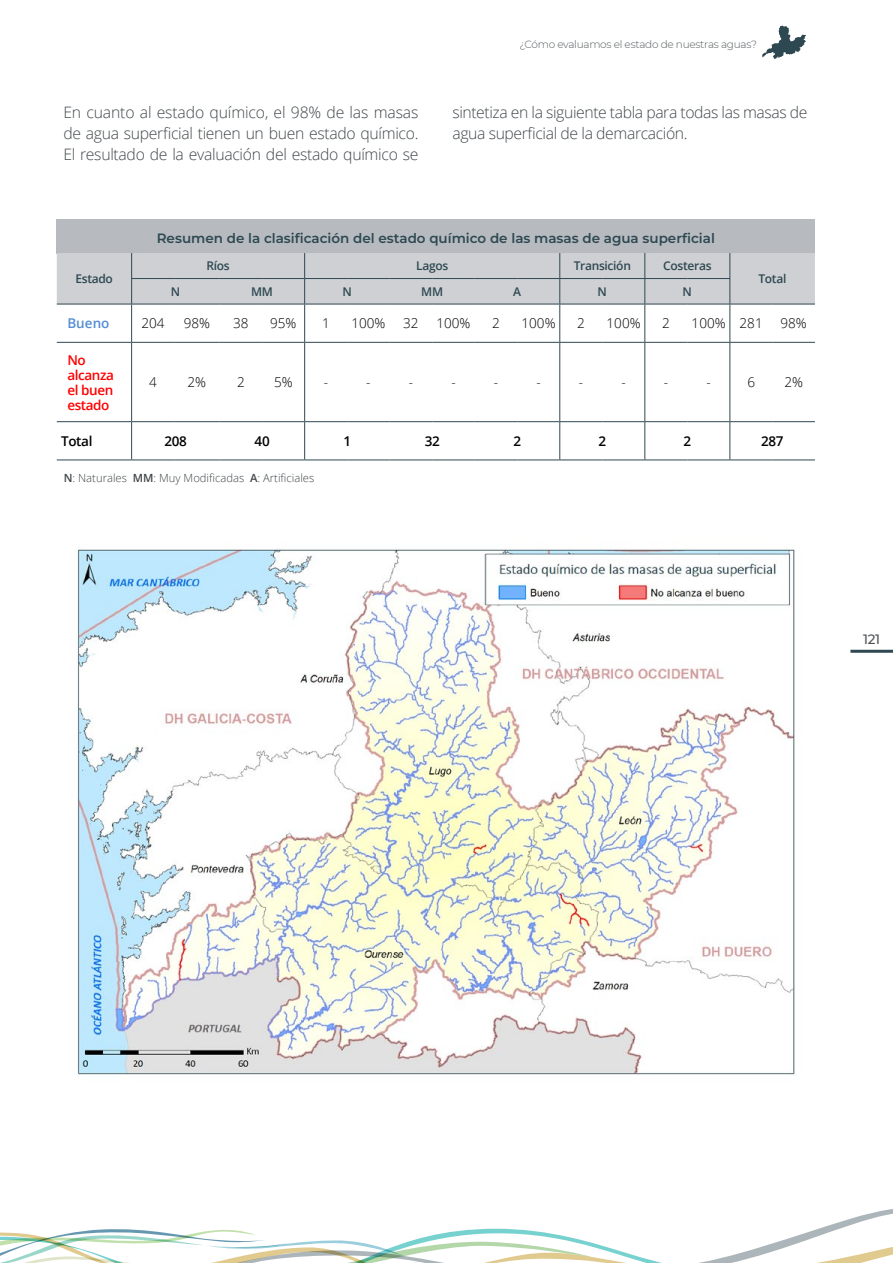
<style>
.page{position:relative;width:893px;height:1263px;background:#fff}
.page>*{position:absolute;margin:0;border:0;box-sizing:border-box;transform-origin:0 0}
.t1{font:300 15.75px/21px "Open Sans";letter-spacing:-.025em;color:#404649;text-align:justify}
.t2{font:600 13.5px "Montserrat";color:#2e4851}
.t3{font:300 13.5px "Open Sans";color:#000}
.t4{font:600 13.5px/15px "Open Sans";letter-spacing:-.03em;color:#f00}
.t5{font:600 13.5px "Open Sans";letter-spacing:-.025em;color:#000}
.t6{font:600 13.5px "Open Sans";color:#538dd5}
.t7{font:500 13.5px "Montserrat";color:#505356}
.t8{font:600 12px "Open Sans";letter-spacing:-.025em;color:#2e4851}
.t9{font:300 11.25px "Open Sans";color:#404649}
.t10{font:300 10.5px "Montserrat";letter-spacing:-.025em;color:#555c5e}
.s1{font-weight:600}
</style>
<div class="page">
<hr style="left:850px;top:650px;width:43px;height:3px;background:#2e4851">
<svg style="left:0;top:1209px;width:893px;height:54px"></svg>
<svg style="left:762px;top:25px;width:44px;height:34px"></svg>
<div style="left:57px;top:219px;width:758px;height:34px;background:#b7bbc0"></div>
<hr style="left:220px;top:304px;width:42px;height:1px;background:#2e4851">
<hr style="left:262px;top:304px;width:43px;height:1px;background:#2e4851">
<hr style="left:390px;top:304px;width:42px;height:1px;background:#2e4851">
<hr style="left:432px;top:304px;width:43px;height:1px;background:#2e4851">
<hr style="left:475px;top:304px;width:42px;height:1px;background:#2e4851">
<hr style="left:517px;top:304px;width:43px;height:1px;background:#2e4851">
<hr style="left:57px;top:342px;width:75px;height:1px;background:#2e4851">
<hr style="left:174px;top:342px;width:46px;height:1px;background:#2e4851">
<hr style="left:220px;top:342px;width:42px;height:1px;background:#2e4851">
<hr style="left:262px;top:342px;width:43px;height:1px;background:#2e4851">
<hr style="left:347px;top:342px;width:43px;height:1px;background:#2e4851">
<hr style="left:390px;top:342px;width:42px;height:1px;background:#2e4851">
<hr style="left:432px;top:342px;width:43px;height:1px;background:#2e4851">
<hr style="left:475px;top:342px;width:42px;height:1px;background:#2e4851">
<hr style="left:517px;top:342px;width:43px;height:1px;background:#2e4851">
<hr style="left:602px;top:342px;width:43px;height:1px;background:#2e4851">
<hr style="left:687px;top:342px;width:43px;height:1px;background:#2e4851">
<hr style="left:772px;top:342px;width:43px;height:1px;background:#2e4851">
<hr style="left:57px;top:421px;width:75px;height:1px;background:#2e4851">
<hr style="left:57px;top:460px;width:75px;height:1px;background:#2e4851">
<hr style="left:132px;top:304px;width:42px;height:1px;background:#2e4851">
<hr style="left:131px;top:304px;width:1px;height:38px;background:#2e4851">
<hr style="left:174px;top:304px;width:46px;height:1px;background:#2e4851">
<hr style="left:132px;top:342px;width:42px;height:1px;background:#2e4851">
<hr style="left:131px;top:343px;width:1px;height:78px;background:#2e4851">
<hr style="left:305px;top:304px;width:42px;height:1px;background:#2e4851">
<hr style="left:304px;top:304px;width:1px;height:38px;background:#2e4851">
<hr style="left:347px;top:304px;width:43px;height:1px;background:#2e4851">
<hr style="left:305px;top:342px;width:42px;height:1px;background:#2e4851">
<hr style="left:304px;top:343px;width:1px;height:78px;background:#2e4851">
<hr style="left:57px;top:304px;width:75px;height:1px;background:#2e4851">
<hr style="left:559px;top:304px;width:1px;height:38px;background:#2e4851">
<hr style="left:560px;top:342px;width:42px;height:1px;background:#2e4851">
<hr style="left:559px;top:343px;width:1px;height:78px;background:#2e4851">
<hr style="left:644px;top:304px;width:1px;height:38px;background:#2e4851">
<hr style="left:645px;top:342px;width:42px;height:1px;background:#2e4851">
<hr style="left:644px;top:343px;width:1px;height:78px;background:#2e4851">
<hr style="left:730px;top:304px;width:42px;height:1px;background:#2e4851">
<hr style="left:729px;top:304px;width:1px;height:38px;background:#2e4851">
<hr style="left:772px;top:304px;width:43px;height:1px;background:#2e4851">
<hr style="left:730px;top:342px;width:42px;height:1px;background:#2e4851">
<hr style="left:729px;top:343px;width:1px;height:78px;background:#2e4851">
<hr style="left:730px;top:421px;width:42px;height:1px;background:#2e4851">
<hr style="left:772px;top:421px;width:43px;height:1px;background:#2e4851">
<hr style="left:730px;top:460px;width:42px;height:1px;background:#2e4851">
<hr style="left:772px;top:460px;width:43px;height:1px;background:#2e4851">
<hr style="left:645px;top:421px;width:42px;height:1px;background:#2e4851">
<hr style="left:687px;top:421px;width:43px;height:1px;background:#2e4851">
<hr style="left:729px;top:422px;width:1px;height:38px;background:#2e4851">
<hr style="left:645px;top:460px;width:42px;height:1px;background:#2e4851">
<hr style="left:687px;top:460px;width:43px;height:1px;background:#2e4851">
<hr style="left:560px;top:421px;width:42px;height:1px;background:#2e4851">
<hr style="left:602px;top:421px;width:43px;height:1px;background:#2e4851">
<hr style="left:644px;top:422px;width:1px;height:38px;background:#2e4851">
<hr style="left:560px;top:460px;width:42px;height:1px;background:#2e4851">
<hr style="left:602px;top:460px;width:43px;height:1px;background:#2e4851">
<hr style="left:475px;top:421px;width:42px;height:1px;background:#2e4851">
<hr style="left:517px;top:421px;width:43px;height:1px;background:#2e4851">
<hr style="left:559px;top:422px;width:1px;height:38px;background:#2e4851">
<hr style="left:475px;top:460px;width:42px;height:1px;background:#2e4851">
<hr style="left:517px;top:460px;width:43px;height:1px;background:#2e4851">
<hr style="left:390px;top:421px;width:42px;height:1px;background:#2e4851">
<hr style="left:432px;top:421px;width:43px;height:1px;background:#2e4851">
<hr style="left:390px;top:460px;width:42px;height:1px;background:#2e4851">
<hr style="left:432px;top:460px;width:43px;height:1px;background:#2e4851">
<hr style="left:305px;top:421px;width:42px;height:1px;background:#2e4851">
<hr style="left:347px;top:421px;width:43px;height:1px;background:#2e4851">
<hr style="left:305px;top:460px;width:42px;height:1px;background:#2e4851">
<hr style="left:347px;top:460px;width:43px;height:1px;background:#2e4851">
<hr style="left:220px;top:421px;width:42px;height:1px;background:#2e4851">
<hr style="left:262px;top:421px;width:43px;height:1px;background:#2e4851">
<hr style="left:304px;top:422px;width:1px;height:38px;background:#2e4851">
<hr style="left:220px;top:460px;width:42px;height:1px;background:#2e4851">
<hr style="left:262px;top:460px;width:43px;height:1px;background:#2e4851">
<hr style="left:132px;top:421px;width:42px;height:1px;background:#2e4851">
<hr style="left:131px;top:422px;width:1px;height:38px;background:#2e4851">
<hr style="left:174px;top:421px;width:46px;height:1px;background:#2e4851">
<hr style="left:132px;top:460px;width:42px;height:1px;background:#2e4851">
<hr style="left:174px;top:460px;width:46px;height:1px;background:#2e4851">
<hr style="left:645px;top:304px;width:42px;height:1px;background:#2e4851">
<hr style="left:687px;top:304px;width:43px;height:1px;background:#2e4851">
<div style="left:57px;top:253px;width:758px;height:51px;background:#ced0d4"></div>
<hr style="left:560px;top:304px;width:42px;height:1px;background:#2e4851">
<hr style="left:602px;top:304px;width:43px;height:1px;background:#2e4851">
<img style="left:77px;top:547px;width:718px;height:528px">
<p class="t10" style="left:519px;top:37px;width:239px">¿Cómo evaluamos el estado de nuestras aguas?</p>
<p class="t1" style="left:63px;top:102px;width:357px">En cuanto al estado químico, el 98% de las masas de agua superficial tienen un buen estado químico.<br>El resultado de la evaluación del estado químico se</p>
<p class="t1" style="left:452px;top:102px;width:357px">sintetiza en la siguiente tabla para todas las masas de agua superficial de la demarcación.</p>
<p class="t8" style="left:75px;top:271px;width:39px">Estado</p>
<p class="t2" style="left:157px;top:229px;width:560px">Resumen de la clasificación del estado químico de las masas de agua superficial</p>
<p class="t8" style="left:206px;top:258px;width:25px">Ríos</p>
<p class="t8" style="left:416px;top:258px;width:34px">Lagos</p>
<p class="t8" style="left:574px;top:258px;width:59px">Transición</p>
<p class="t8" style="left:663px;top:258px;width:50px">Costeras</p>
<p class="t8" style="left:171px;top:283px;width:11px">N</p>
<p class="t8" style="left:251px;top:283px;width:23px">MM</p>
<p class="t8" style="left:342px;top:283px;width:11px">N</p>
<p class="t8" style="left:421px;top:283px;width:23px">MM</p>
<p class="t8" style="left:513px;top:283px;width:9px">A</p>
<p class="t8" style="left:598px;top:283px;width:11px">N</p>
<p class="t8" style="left:683px;top:283px;width:11px">N</p>
<p class="t8" style="left:758px;top:271px;width:29px">Total</p>
<p class="t6" style="left:67px;top:314px;width:44px">Bueno</p>
<p class="t3" style="left:141px;top:314px;width:25px">204</p>
<p class="t3" style="left:184px;top:314px;width:28px">98%</p>
<p class="t3" style="left:233px;top:314px;width:17px">38</p>
<p class="t3" style="left:270px;top:314px;width:28px">95%</p>
<p class="t3" style="left:322px;top:314px;width:9px">1</p>
<p class="t3" style="left:351px;top:314px;width:36px">100%</p>
<p class="t3" style="left:403px;top:314px;width:17px">32</p>
<p class="t3" style="left:436px;top:314px;width:36px">100%</p>
<p class="t3" style="left:492px;top:314px;width:9px">2</p>
<p class="t3" style="left:521px;top:314px;width:36px">100%</p>
<p class="t3" style="left:577px;top:314px;width:9px">2</p>
<p class="t3" style="left:607px;top:314px;width:36px">100%</p>
<p class="t3" style="left:662px;top:314px;width:9px">2</p>
<p class="t3" style="left:692px;top:314px;width:73px">100% 281</p>
<p class="t3" style="left:780px;top:314px;width:28px">98%</p>
<p class="t4" style="left:67px;top:352px;width:48px">No alcanza el buen estado</p>
<p class="t3" style="left:149px;top:373px;width:9px">4</p>
<p class="t3" style="left:188px;top:373px;width:20px">2%</p>
<p class="t3" style="left:237px;top:373px;width:9px">2</p>
<p class="t3" style="left:274px;top:373px;width:20px">5%</p>
<p class="t3" style="left:324px;top:373px;width:6px">-</p>
<p class="t3" style="left:366px;top:373px;width:6px">-</p>
<p class="t3" style="left:409px;top:373px;width:6px">-</p>
<p class="t3" style="left:451px;top:373px;width:6px">-</p>
<p class="t3" style="left:494px;top:373px;width:6px">-</p>
<p class="t3" style="left:536px;top:373px;width:6px">-</p>
<p class="t3" style="left:579px;top:373px;width:6px">-</p>
<p class="t3" style="left:621px;top:373px;width:6px">-</p>
<p class="t3" style="left:664px;top:373px;width:6px">-</p>
<p class="t3" style="left:706px;top:373px;width:6px">-</p>
<p class="t3" style="left:747px;top:373px;width:9px">6</p>
<p class="t3" style="left:784px;top:373px;width:20px">2%</p>
<p class="t5" style="left:61px;top:432px;width:33px">Total</p>
<p class="t5" style="left:164px;top:432px;width:24px">208</p>
<p class="t5" style="left:255px;top:432px;width:17px">40</p>
<p class="t5" style="left:343px;top:432px;width:9px">1</p>
<p class="t5" style="left:425px;top:432px;width:17px">32</p>
<p class="t5" style="left:513px;top:432px;width:9px">2</p>
<p class="t5" style="left:598px;top:432px;width:9px">2</p>
<p class="t5" style="left:683px;top:432px;width:9px">2</p>
<p class="t5" style="left:761px;top:432px;width:24px">287</p>
<p class="t9" style="left:64px;top:470px;width:252px"><span class="s1">N</span>: Naturales <span class="s1">MM</span>: Muy Modificadas <span class="s1">A</span>: Artificiales</p>
<p class="t7" style="left:863px;top:630px;width:19px">121</p>
</div>
